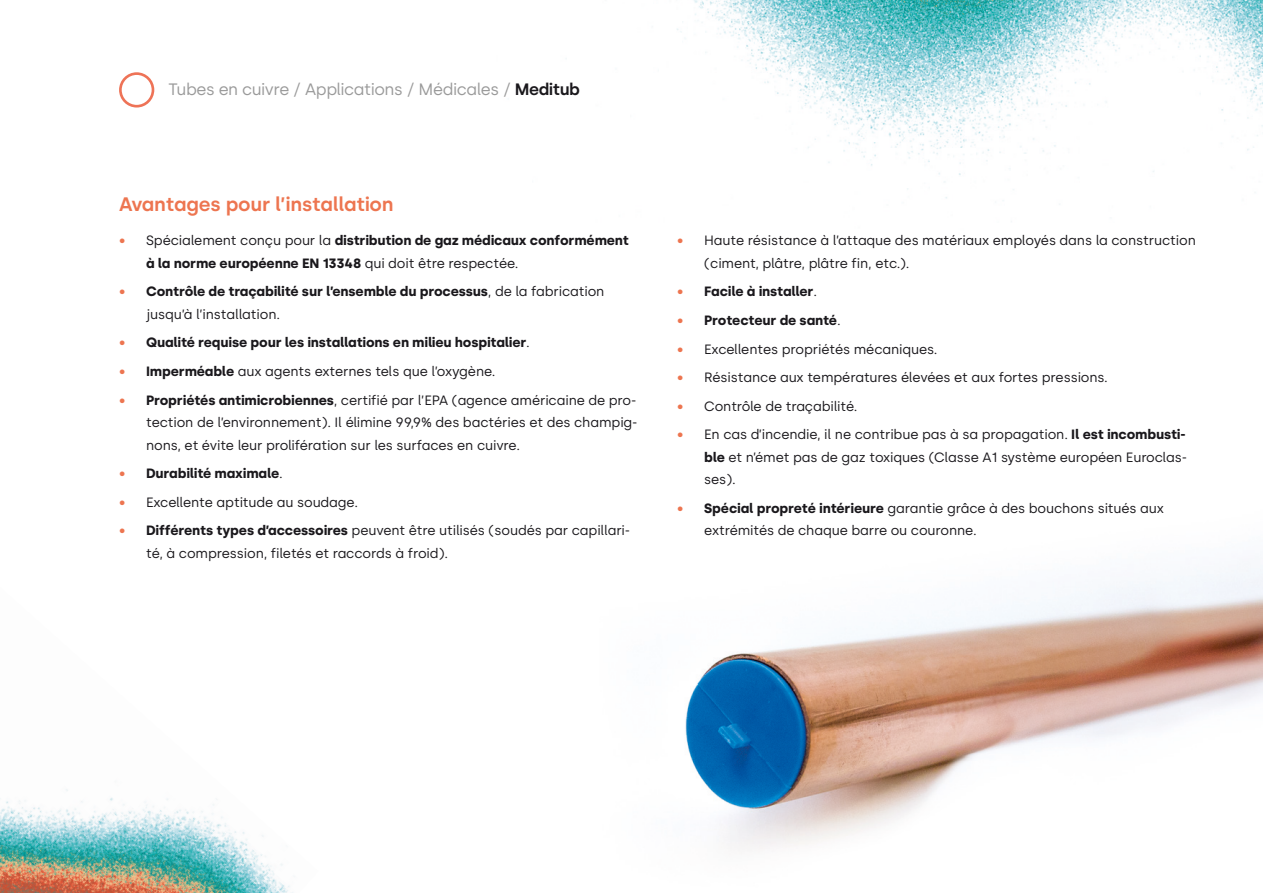
<style>
.page{position:relative;width:1263px;height:893px;background:#fff}
.page>*{position:absolute;margin:0;border:0;box-sizing:border-box;transform-origin:0 0}
.t1{font:600 19.5px "Silka";letter-spacing:-.01em;color:#ed7550}
.t2{font:16.5px "Silka";letter-spacing:-.025em;color:#9a9a9a}
.t3{font:13.5px/22.5px "Silka";letter-spacing:-.01em;color:#1a181c}
.t4{font:700 13.5px/22.5px "Silka";letter-spacing:-.01em;color:#1a181c}
.s1{font-weight:600;color:#1a181c}
.s2{font-weight:400;color:#ed7550}
.s3{font-weight:400}
.s4{color:#ed7550}
.s5{font-weight:700;color:#ed7550}
.s6{font-weight:700}
</style>
<div class="page">
<img style="left:677px;top:0;width:586px;height:205px">
<img style="left:0;top:789px;width:293px;height:104px">
<img style="left:685px;top:565px;width:578px;height:284px">
<svg style="left:119px;top:72px;width:35px;height:36px"></svg>
<p class="t2" style="left:169px;top:79px;width:413px">Tubes en cuivre / Applications / Médicales / <span class="s1">Meditub</span></p>
<p class="t1" style="left:119px;top:193px;width:276px">Avantages pour l’installation</p>
<p class="t4" style="left:146px;top:229px;width:484px;text-indent:-27px"><span class="s2">•</span> <span class="s3">Spécialement conçu pour la</span> distribution de gaz médicaux conformément à la norme européenne EN 13348 <span class="s3">qui doit être respectée.</span></p>
<p class="t4" style="left:146px;top:280px;width:460px;text-indent:-27px"><span class="s4">•</span> Contrôle de traçabilité sur l’ensemble du processus<span class="s3">, de la fabrication jusqu’à l’installation.</span></p>
<p class="t4" style="left:119px;top:331px;width:412px"><span class="s4">•</span> Qualité requise pour les installations en milieu hospitalier<span class="s3">.</span></p>
<p class="t3" style="left:119px;top:360px;width:378px"><span class="s5">•</span> <span class="s6">Imperméable</span> aux agents externes tels que l’oxygène.</p>
<p class="t3" style="left:146px;top:389px;width:493px;text-align:justify;text-indent:-27px"><span class="s5">•</span> <span class="s6">Propriétés antimicrobiennes</span>, certifié par l’EPA (agence américaine de pro&shy;tection de l’environnement). Il élimine 99,9% des bactéries et des champig&shy;nons, et évite leur prolifération sur les surfaces en cuivre.</p>
<p class="t4" style="left:119px;top:462px;width:165px"><span class="s4">•</span> Durabilité maximale<span class="s3">.</span></p>
<p class="t3" style="left:119px;top:491px;width:240px"><span class="s4">•</span> Excellente aptitude au soudage.</p>
<p class="t3" style="left:146px;top:519px;width:486px;text-indent:-27px"><span class="s5">•</span> <span class="s6">Différents types d’accessoires</span> peuvent être utilisés (soudés par capillari&shy;té, à compression, filetés et raccords à froid).</p>
<p class="t3" style="left:704px;top:229px;width:493px;text-indent:-27px"><span class="s4">•</span> Haute résistance à l’attaque des matériaux employés dans la construction (ciment, plâtre, plâtre fin, etc.).</p>
<p class="t4" style="left:677px;top:280px;width:141px"><span class="s4">•</span> Facile à installer<span class="s3">.</span></p>
<p class="t4" style="left:677px;top:309px;width:165px"><span class="s4">•</span> Protecteur de santé<span class="s3">.</span></p>
<p class="t3" style="left:677px;top:338px;width:262px"><span class="s4">•</span> Excellentes propriétés mécaniques.</p>
<p class="t3" style="left:677px;top:366px;width:432px"><span class="s4">•</span> Résistance aux températures élevées et aux fortes pressions.</p>
<p class="t3" style="left:677px;top:395px;width:182px"><span class="s4">•</span> Contrôle de traçabilité.</p>
<p class="t3" style="left:704px;top:423px;width:484px;text-align:justify;text-indent:-27px"><span class="s4">•</span> En cas d’incendie, il ne contribue pas à sa propagation. <span class="s6">Il est incombusti&shy;ble</span> et n’émet pas de gaz toxiques (Classe A1 système européen Euroclas&shy;ses).</p>
<p class="t3" style="left:704px;top:497px;width:461px;text-indent:-27px"><span class="s5">•</span> <span class="s6">Spécial propreté intérieure</span> garantie grâce à des bouchons situés aux extrémités de chaque barre ou couronne.</p>
</div>
